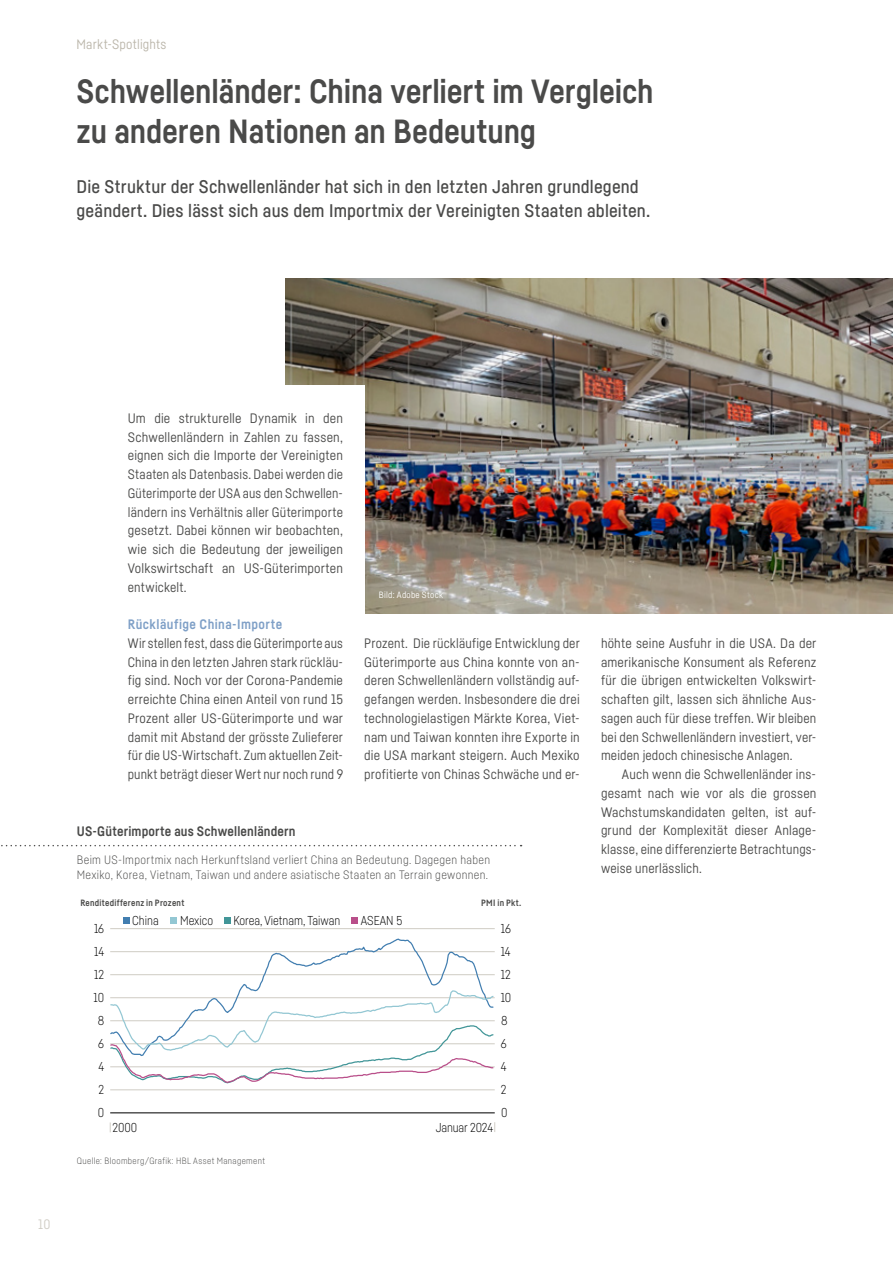
<style>
.page{position:relative;width:893px;height:1263px;background:#fff}
.page>*{position:absolute;margin:0;border:0;box-sizing:border-box;transform-origin:0 0}
.t1{font:700 33px/39.6px "Fabrikat";letter-spacing:-.005em;color:#4a4a49}
.t2{font:500 18px/24.8px "Fabrikat";letter-spacing:.005em;color:#4a4a49}
.t3{font:13.5px/18.8px "Fabrikat";letter-spacing:.01em;color:#4a4a49;text-align:justify}
.t4{font:700 13.5px "Fabrikat";letter-spacing:.01em;color:#4a4a49}
.t5{font:700 13.5px "Fabrikat";letter-spacing:.03em;color:#7fa0c7}
.t6{font:13.5px "Fabrikat";letter-spacing:.015em;color:#bbb6aa}
.t7{font:13.5px "Fabrikat";color:#d0cdc5}
.t8{font:300 12.75px/23px "Fabrikat";color:#000;text-align:justify}
.t9{font:300 12px/15px "Fabrikat";letter-spacing:.025em;color:#4a4a49}
.t10{font:300 9px "Fabrikat";letter-spacing:.035em;color:#4a4a49}
.t11{font:700 9px "Fabrikat";letter-spacing:.025em;color:#4a4a49}
.t12{font:9px "Fabrikat";letter-spacing:.025em;color:#fff}
</style>
<div class="page">
<img style="left:285px;top:279px;width:608px;height:335px">
<div style="left:128px;top:385px;width:236px;height:394px;background:#fff"></div>
<div style="left:123px;top:917px;width:7px;height:7px;background:#427eb0"></div>
<div style="left:170px;top:917px;width:7px;height:7px;background:#93c7d3"></div>
<div style="left:224px;top:917px;width:7px;height:7px;background:#429698"></div>
<div style="left:351px;top:917px;width:7px;height:7px;background:#b94f8a"></div>
<hr style="left:110px;top:1089px;width:385px;height:1px;background:#d0cdc5">
<hr style="left:110px;top:974px;width:385px;height:1px;background:#d0cdc5">
<hr style="left:110px;top:951px;width:385px;height:1px;background:#d0cdc5">
<hr style="left:110px;top:928px;width:385px;height:1px;background:#d0cdc5">
<hr style="left:110px;top:1112px;width:385px;height:1px;background:#000">
<svg style="left:110px;top:938px;width:384px;height:52px"></svg>
<svg style="left:110px;top:990px;width:385px;height:94px"></svg>
<svg style="left:1px;top:845px;width:521px;height:1px"></svg>
<p class="t6" style="left:77px;top:36px;width:91px">Markt-Spotlights</p>
<h1 class="t1" style="left:77px;top:71px;width:579px">Schwellenländer: China verliert im Vergleich zu anderen Nationen an Bedeutung</h1>
<h2 class="t2" style="left:77px;top:173px;width:575px">Die Struktur der Schwellenländer hat sich in den letzten Jahren grundlegend geändert. Dies lässt sich aus dem Importmix der Vereinigten Staaten ableiten.</h2>
<p class="t7" style="left:38px;top:1216px;width:14px">10</p>
<p class="t3" style="left:128px;top:408px;width:217px">Um die strukturelle Dynamik in den Schwellenländern in Zahlen zu fassen, eignen sich die Importe der Vereinigten Staaten als Datenbasis. Dabei werden die Güterimporte der USA aus den Schwellen&shy;ländern ins Verhältnis aller Güterimporte gesetzt. Dabei können wir beobachten, wie sich die Bedeutung der jeweiligen Volkswirtschaft an US-Güterimporten entwickelt.</p>
<p class="t5" style="left:128px;top:616px;width:156px">Rückläufige China-Importe</p>
<p class="t3" style="left:128px;top:633px;width:217px">Wir stellen fest, dass die Güterimporte aus China in den letzten Jahren stark rückläu&shy;fig sind. Noch vor der Corona-Pandemie erreichte China einen Anteil von rund 15<br>Prozent aller US-Güterimporte und war damit mit Abstand der grösste Zulieferer für die US-Wirtschaft. Zum aktuellen Zeit&shy;punkt beträgt dieser Wert nur noch rund 9</p>
<p class="t4" style="left:77px;top:823px;width:220px">US-Güterimporte aus Schwellenländern</p>
<p class="t12" style="left:379px;top:590px;width:66px">Bild: Adobe Stock</p>
<p class="t3" style="left:364px;top:633px;width:217px">Prozent. Die rückläufige Entwicklung der Güterimporte aus China konnte von an&shy;deren Schwellenländern vollständig auf&shy;gefangen werden. Insbesondere die drei technologielastigen Märkte Korea, Viet&shy;nam und Taiwan konnten ihre Exporte in die USA markant steigern. Auch Mexiko profitierte von Chinas Schwäche und er-</p>
<p class="t9" style="left:77px;top:851px;width:415px">Beim US-Importmix nach Herkunftsland verliert China an Bedeutung. Dagegen haben<br>Mexiko, Korea, Vietnam, Taiwan und andere asiatische Staaten an Terrain gewonnen.</p>
<p class="t11" style="left:80px;top:898px;width:106px">Renditedifferenz in Prozent</p>
<p class="t11" style="left:481px;top:898px;width:42px">PMI in Pkt.</p>
<p class="t8" style="left:94px;top:916px;width:12px">16</p>
<p class="t8" style="left:94px;top:939px;width:12px">14</p>
<p class="t8" style="left:94px;top:963px;width:11px">12</p>
<p class="t8" style="left:94px;top:986px;width:12px">10</p>
<p class="t8" style="left:98px;top:1009px;width:8px">8</p>
<p class="t8" style="left:98px;top:1031px;width:7px">6</p>
<p class="t8" style="left:99px;top:1078px;width:7px">2</p>
<p class="t8" style="left:98px;top:1055px;width:7px">4</p>
<p class="t8" style="left:98px;top:1101px;width:8px">0</p>
<p class="t8" style="left:132px;top:909px;width:28px">China</p>
<p class="t8" style="left:180px;top:909px;width:35px">Mexico</p>
<p class="t8" style="left:233px;top:909px;width:109px">Korea, Vietnam, Taiwan</p>
<p class="t8" style="left:361px;top:909px;width:43px">ASEAN 5</p>
<p class="t8" style="left:113px;top:1115px;width:26px">2000</p>
<p class="t8" style="left:436px;top:1115px;width:59px">Januar 2024</p>
<p class="t8" style="left:501px;top:916px;width:12px">16</p>
<p class="t8" style="left:501px;top:940px;width:12px">14<br>12<br>10</p>
<p class="t8" style="left:501px;top:1009px;width:8px">8</p>
<p class="t8" style="left:501px;top:1031px;width:7px;line-height:23.5px">6<br>4</p>
<p class="t8" style="left:501px;top:1078px;width:7px">2</p>
<p class="t8" style="left:501px;top:1100px;width:8px">0</p>
<p class="t10" style="left:77px;top:1155px;width:190px">Quelle: Bloomberg/Grafik: HBL Asset Management</p>
<p class="t3" style="left:601px;top:633px;width:217px">höhte seine Ausfuhr in die USA. Da der amerikanische Konsument als Referenz für die übrigen entwickelten Volkswirt&shy;schaften gilt, lassen sich ähnliche Aus&shy;sagen auch für diese treffen. Wir bleiben bei den Schwellenländern investiert, ver&shy;meiden jedoch chinesische Anlagen.</p>
<p class="t3" style="left:601px;top:765px;width:217px;text-indent:21px">Auch wenn die Schwellenländer ins&shy;gesamt nach wie vor als die grossen Wachstumskandidaten gelten, ist auf&shy;grund der Komplexität dieser Anlage&shy;klasse, eine differenzierte Betrachtungs&shy;weise unerlässlich.</p>
</div>
